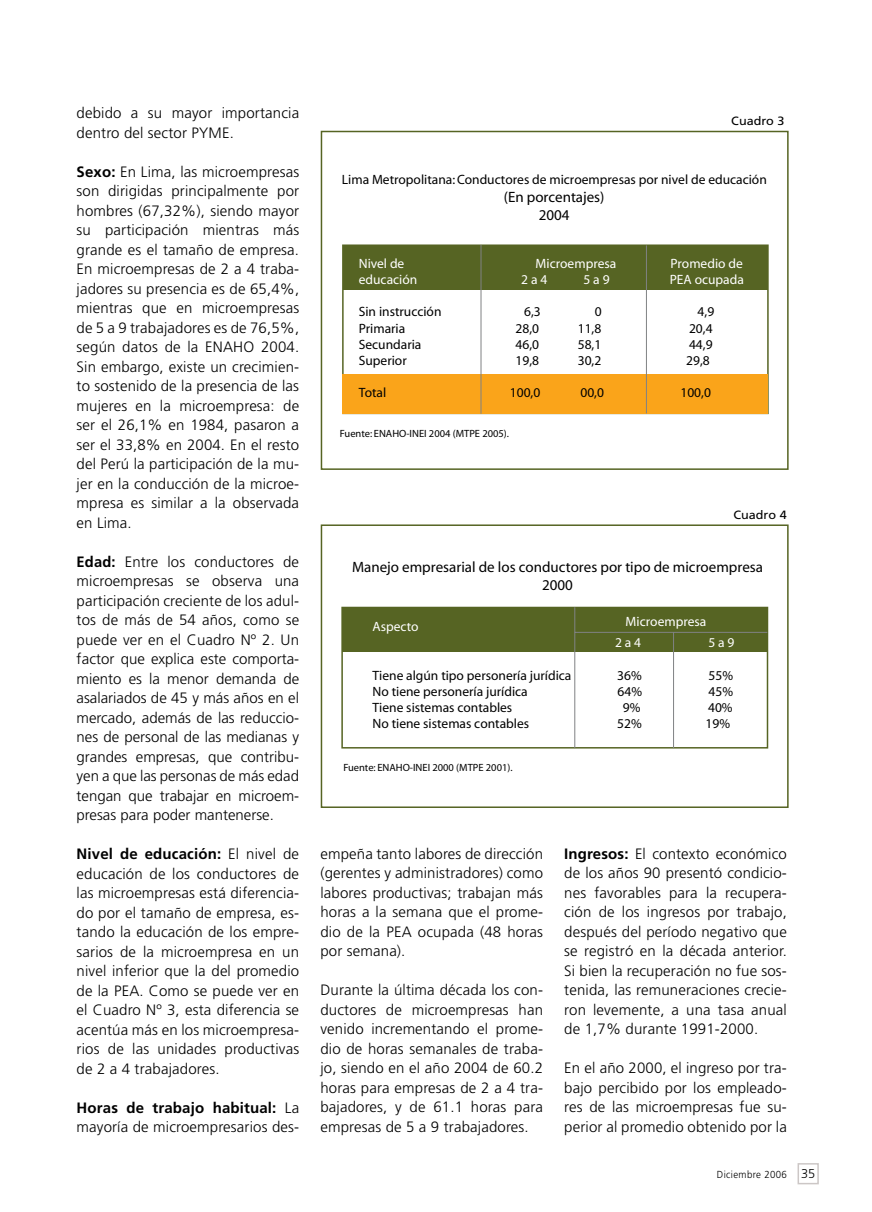
<style>
.page{position:relative;width:872px;height:1212px;background:#fff}
.page>*{position:absolute;margin:0;border:0;box-sizing:border-box;transform-origin:0 0}
.t1{font:300 15px/19.5px "Frutiger";letter-spacing:.01em;color:#000;text-align:justify}
.t2{font:15px/18px "Myriad";color:#000;text-align:center}
.t3{font:13.5px "Myriad";color:#010101}
.t4{font:13.5px "Myriad";color:#fff}
.t5{font:13.5px "Myriad";color:#000}
.t6{font:12px "Frutiger";color:#000;scale:1.05 1}
.t7{font:10.5px "Myriad";color:#010101}
.t8{font:300 10.2px "Frutiger";letter-spacing:.035em;color:#000;scale:.95 1}
.s1{font-weight:700}
.s2{font-size:12.75px}
</style>
<div class="page">
<div style="left:797px;top:1163px;width:22px;height:21px;border:2px solid #ccc7c6"></div>
<div style="left:342px;top:244px;width:426px;height:170px;border:2px solid #566423"></div>
<div style="left:343px;top:374px;width:425px;height:39px;background:#faa41a"></div>
<div style="left:343px;top:246px;width:425px;height:43px;background:#566423"></div>
<hr style="left:480px;top:245px;width:1px;height:169px;background:#808284">
<hr style="left:646px;top:245px;width:1px;height:168px;background:#808284">
<div style="left:341px;top:607px;width:427px;height:141px;border:2px solid #566423"></div>
<div style="left:342px;top:608px;width:426px;height:44px;background:#566423"></div>
<hr style="left:574px;top:607px;width:1px;height:141px;background:#808284">
<hr style="left:673px;top:632px;width:1px;height:116px;background:#808284">
<hr style="left:575px;top:632px;width:192px;height:1px;background:#808284">
<div style="left:321px;top:131px;width:467px;height:339px;border:2px solid #566423"></div>
<div style="left:321px;top:524px;width:467px;height:284px;border:2px solid #566423"></div>
<p class="t1" style="left:77px;top:103px;width:224px">debido a su mayor importancia dentro del sector PYME.</p>
<p class="t1" style="left:77px;top:162px;width:224px"><span class="s1">Sexo:</span> En Lima, las microempresas son dirigidas principalmente por hombres (67,32%), siendo mayor su participación mientras más grande es el tamaño de empresa.<br>En microempresas de 2 a 4 traba&shy;jadores su presencia es de 65,4%, mientras que en microempresas de 5 a 9 trabajadores es de 76,5%, según datos de la ENAHO 2004.<br>Sin embargo, existe un crecimien&shy;to sostenido de la presencia de las mujeres en la microempresa: de ser el 26,1 % en 1 984, pasaron a ser el 33,8% en 2004. En el resto del Perú la participación de la mu&shy;jer en la conducción de la microe&shy;mpresa es similar a la observada en Lima.</p>
<p class="t1" style="left:77px;top:552px;width:224px"><span class="s1">Edad:</span> Entre los conductores de microempresas se observa una participación creciente de los adul&shy;tos de más de 54 años, como se puede ver en el Cuadro Nº 2. Un factor que explica este comporta&shy;miento es la menor demanda de asalariados de 45 y más años en el mercado, además de las reduccio&shy;nes de personal de las medianas y grandes empresas, que contribu&shy;yen a que las personas de más edad tengan que trabajar en microem&shy;presas para poder mantenerse.</p>
<p class="t1" style="left:77px;top:844px;width:224px"><span class="s1">Nivel de educación:</span> El nivel de educación de los conductores de las microempresas está diferencia&shy;do por el tamaño de empresa, es&shy;tando la educación de los empre&shy;sarios de la microempresa en un nivel inferior que la del promedio de la PEA. Como se puede ver en el Cuadro Nº 3, esta diferencia se acentúa más en los microempresa&shy;rios de las unidades productivas de 2 a 4 trabajadores.</p>
<p class="t1" style="left:77px;top:1098px;width:224px"><span class="s1">Horas de trabajo habitual:</span> La mayoría de microempresarios des-</p>
<p class="t6" style="left:731px;top:114px;width:52px">Cuadro 3</p>
<p class="t5" style="left:342px;top:172px;width:426px">Lima Metropolitana:Conductores de microempresas por nivel de educación</p>
<p class="t2" style="left:504px;top:188px;width:102px">(En porcentajes)<br>2004</p>
<p class="t4" style="left:359px;top:257px;width:47px">Nivel de</p>
<p class="t4" style="left:535px;top:257px;width:82px">Microempresa</p>
<p class="t4" style="left:670px;top:257px;width:74px">Promedio de</p>
<p class="t4" style="left:359px;top:273px;width:60px">educación</p>
<p class="t4" style="left:521px;top:273px;width:28px">2 a 4</p>
<p class="t4" style="left:583px;top:273px;width:28px">5 a 9</p>
<p class="t4" style="left:669px;top:273px;width:76px">PEA ocupada</p>
<p class="t3" style="left:359px;top:305px;width:84px">Sin instrucción</p>
<p class="t3" style="left:524px;top:305px;width:18px">6,3</p>
<p class="t3" style="left:595px;top:305px;width:8px">0</p>
<p class="t3" style="left:697px;top:305px;width:18px">4,9</p>
<p class="t3" style="left:359px;top:321px;width:48px">Primaria</p>
<p class="t3" style="left:515px;top:321px;width:25px">28,0</p>
<p class="t3" style="left:578px;top:321px;width:25px">11,8</p>
<p class="t3" style="left:689px;top:321px;width:25px">20,4</p>
<p class="t3" style="left:359px;top:338px;width:64px">Secundaria</p>
<p class="t3" style="left:515px;top:338px;width:25px">46,0</p>
<p class="t3" style="left:578px;top:338px;width:25px">58,1</p>
<p class="t3" style="left:689px;top:338px;width:25px">44,9</p>
<p class="t3" style="left:359px;top:354px;width:49px">Superior</p>
<p class="t3" style="left:515px;top:354px;width:25px">19,8</p>
<p class="t3" style="left:578px;top:354px;width:25px">30,2</p>
<p class="t3" style="left:686px;top:354px;width:25px">29,8</p>
<p class="t3" style="left:359px;top:386px;width:29px">Total</p>
<p class="t3" style="left:510px;top:386px;width:32px">100,0</p>
<p class="t3" style="left:580px;top:386px;width:25px">00,0</p>
<p class="t3" style="left:680px;top:386px;width:32px">100,0</p>
<p class="t7" style="left:340px;top:428px;width:171px">Fuente: ENAHO-INEI 2004 (MTPE 2005).</p>
<p class="t6" style="left:733px;top:507px;width:52px">Cuadro 4</p>
<p class="t2" style="left:352px;top:559px;width:412px">Manejo empresarial de los conductores por tipo de microempresa<br>2000</p>
<p class="t4" style="left:625px;top:614px;width:82px">Microempresa</p>
<p class="t4" style="left:372px;top:620px;width:48px">Aspecto</p>
<p class="t4" style="left:615px;top:636px;width:28px">2 a 4</p>
<p class="t4" style="left:708px;top:636px;width:28px">5 a 9</p>
<p class="t3" style="left:372px;top:668px;width:200px">Tiene algún tipo personería jurídica</p>
<p class="t3" style="left:617px;top:668px;width:26px">36%</p>
<p class="t3" style="left:708px;top:668px;width:26px">55%</p>
<p class="t3" style="left:372px;top:685px;width:157px">No tiene personería jurídica</p>
<p class="t3" style="left:617px;top:685px;width:26px">64%</p>
<p class="t3" style="left:708px;top:685px;width:26px">45%</p>
<p class="t3" style="left:372px;top:701px;width:141px">Tiene sistemas contables</p>
<p class="t3" style="left:623px;top:701px;width:19px">9%</p>
<p class="t3" style="left:708px;top:701px;width:26px">40%</p>
<p class="t3" style="left:372px;top:717px;width:158px">No tiene sistemas contables</p>
<p class="t3" style="left:617px;top:717px;width:26px">52%</p>
<p class="t3" style="left:705px;top:717px;width:26px">19%</p>
<p class="t7" style="left:343px;top:762px;width:171px">Fuente: ENAHO-INEI 2000 (MTPE 2001).</p>
<p class="t1" style="left:320px;top:843px;width:224px">empeña tanto labores de dirección (gerentes y administradores) como labores productivas; trabajan más horas a la semana que el prome&shy;dio de la PEA ocupada (48 horas por semana).</p>
<p class="t1" style="left:320px;top:980px;width:224px">Durante la última década los con&shy;ductores de microempresas han venido incrementando el prome&shy;dio de horas semanales de traba&shy;jo, siendo en el año 2004 de 60.2 horas para empresas de 2 a 4 tra&shy;bajadores, y de 61 .1 horas para empresas de 5 a 9 trabajadores.</p>
<p class="t1" style="left:564px;top:843px;width:224px"><span class="s1">Ingresos:</span> El contexto económico de los años 90 presentó condicio&shy;nes favorables para la recupera&shy;ción de los ingresos por trabajo, después del período negativo que se registró en la década anterior.<br>Si bien la recuperación no fue sos&shy;tenida, las remuneraciones crecie&shy;ron levemente, a una tasa anual de 1 ,7% durante 1 991 -2000.</p>
<p class="t1" style="left:564px;top:1058px;width:224px">En el año 2000, el ingreso por tra&shy;bajo percibido por los empleado&shy;res de las microempresas fue su&shy;perior al promedio obtenido por la</p>
<p class="t8" style="left:717px;top:1168px;width:97px">Diciembre 2006 <span class="s2">35</span></p>
</div>
